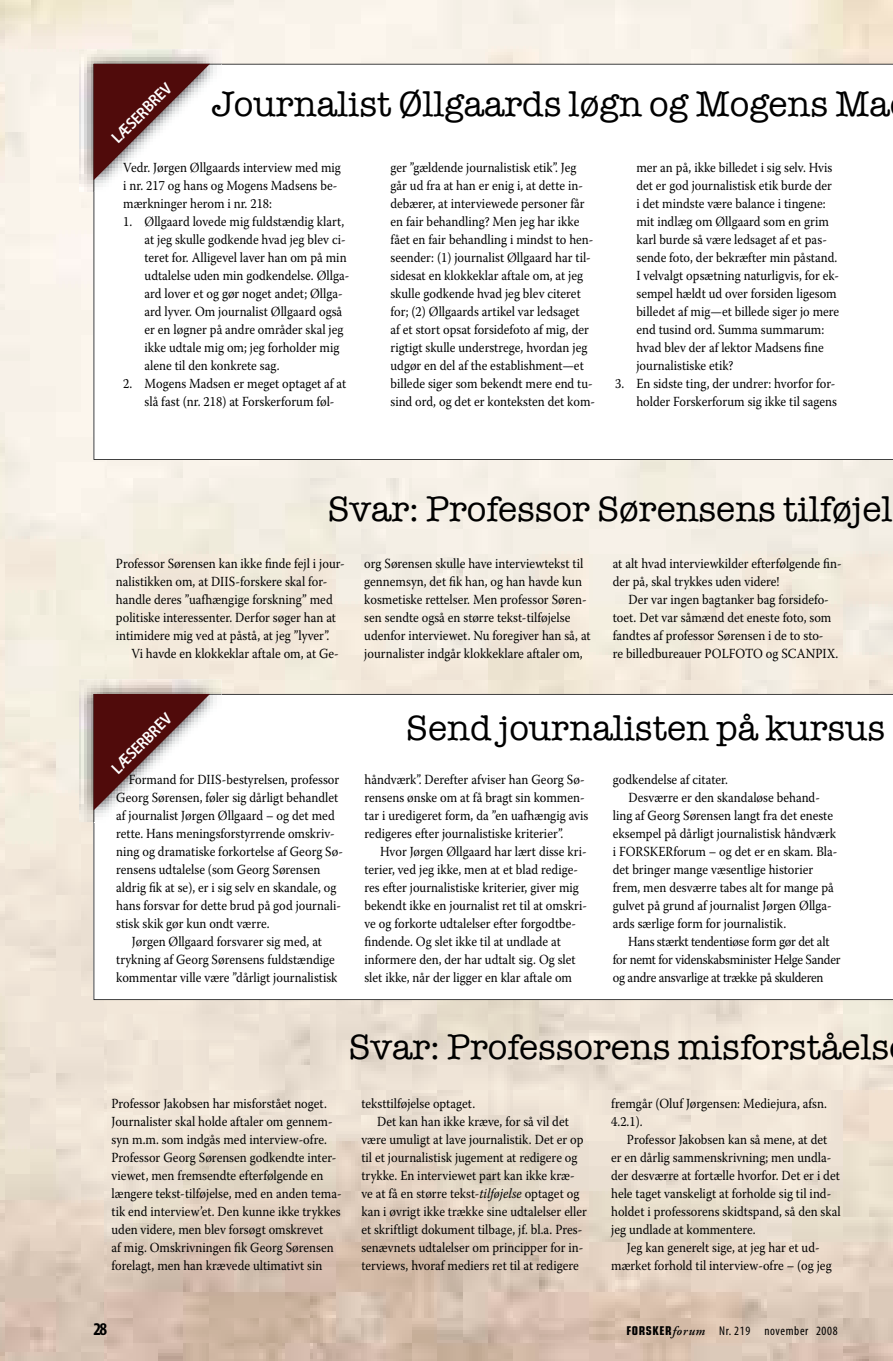
<style>
.page{position:relative;width:893px;height:1361px;background:#fff}
.page>*{position:absolute;margin:0;border:0;box-sizing:border-box;transform-origin:0 0}
.t1{font:36px "American Typewriter";color:#000}
.t2{font:700 condensed 18px "Myriad Pro";color:#000}
.t3{font:600 semi-condensed 16.5px "Myriad Pro";color:#fff}
.t4{font:13.8px/18px "Warnock Pro";color:#000;scale:.9 1}
.t5{font:13.8px "Warnock Pro";letter-spacing:-.02em;color:#000;scale:.9 1}
.t6{font:condensed 12.75px "Myriad Pro";letter-spacing:.05em;color:#000}
.s1{font-style:italic}
.s2{font-family:"Eurostile LT Std";font-weight:700;font-size:12.15px}
.s3{font-family:"Adobe Garamond Pro";font-weight:600;font-style:italic;font-stretch:normal}
</style>
<div class="page">
<img style="left:0;top:82px;width:105px;height:1279px">
<img style="left:105px;top:1000px;width:788px;height:361px">
<svg style="left:94px;top:64px;width:799px;height:396px"></svg>
<svg style="left:94px;top:694px;width:799px;height:306px"></svg>
<img style="left:79px;top:49px;width:143px;height:143px">
<img style="left:94px;top:64px;width:128px;height:128px">
<svg style="left:94px;top:64px;width:116px;height:116px"></svg>
<img style="left:79px;top:679px;width:143px;height:143px">
<img style="left:94px;top:694px;width:128px;height:128px">
<svg style="left:94px;top:694px;width:116px;height:116px"></svg>
<p class="t3" style="left:108px;top:134px;width:79px;rotate:-45deg">LÆSERBREV</p>
<h1 class="t1" style="left:212px;top:77px;width:680px">Journalist Øllgaards løgn og Mogens Ma</h1>
<p class="t4" style="left:123px;top:158px;width:243px">Vedr. Jørgen Øllgaards interview med mig i nr. 217 og hans og Mogens Madsens be&shy;mærkninger herom i nr. 218:</p>
<p class="t4" style="left:145px;top:212px;width:229px;text-indent:-21px">1. Øllgaard lovede mig fuldstændig klart, at jeg skulle godkende hvad jeg blev ci&shy;teret for. Alligevel laver han om på min udtalelse uden min godkendelse. Øllga&shy;ard lover et og gør noget andet; Øllga&shy;ard lyver. Om journalist Øllgaard også er en løgner på andre områder skal jeg ikke udtale mig om; jeg forholder mig alene til den konkrete sag.</p>
<p class="t4" style="left:145px;top:374px;width:226px;text-indent:-21px">2. Mogens Madsen er meget optaget af at slå fast (nr. 218) at Forskerforum føl-</p>
<p class="t4" style="left:390px;top:158px;width:229px">ger ”gældende journalistisk etik”. Jeg går ud fra at han er enig i, at dette in&shy;debærer, at interviewede personer får en fair behandling? Men jeg har ikke fået en fair behandling i mindst to hen&shy;seender: (1) journalist Øllgaard har til&shy;sidesat en klokkeklar aftale om, at jeg skulle godkende hvad jeg blev citeret for; (2) Øllgaards artikel var ledsaget<br>af et stort opsat forsidefoto af mig, der rigtigt skulle understrege, hvordan jeg udgør en del af the establishment—et billede siger som bekendt mere end tu&shy;sind ord, og det er konteksten det kom-</p>
<p class="t4" style="left:636px;top:158px;width:227px">mer an på, ikke billedet i sig selv. Hvis det er god journalistisk etik burde der<br>i det mindste være balance i tingene: mit indlæg om Øllgaard som en grim karl burde så være ledsaget af et pas&shy;sende foto, der bekræfter min påstand.<br>I velvalgt opsætning naturligvis, for ek&shy;sempel hældt ud over forsiden ligesom billedet af mig—et billede siger jo mere end tusind ord. Summa summarum: hvad blev der af lektor Madsens fine journalistiske etik?</p>
<p class="t4" style="left:615px;top:374px;width:248px;text-align:right">3. En sidste ting, der undrer: hvorfor for&shy;holder Forskerforum sig ikke til sagens</p>
<h1 class="t1" style="left:327px;top:481px;width:567px">Svar: Professor Sørensens tilføjel</h1>
<p class="t4" style="left:116px;top:554px;width:256px">Professor Sørensen kan ikke finde fejl i jour&shy;nalistikken om, at DIIS-forskere skal for&shy;handle deres ”uafhængige forskning” med politiske interessenter. Derfor søger han at intimidere mig ved at påstå, at jeg ”lyver”.</p>
<p class="t4" style="left:132px;top:644px;width:232px">Vi havde en klokkeklar aftale om, at Ge-</p>
<p class="t4" style="left:364px;top:554px;width:253px">org Sørensen skulle have interviewtekst til gennemsyn, det fik han, og han havde kun kosmetiske rettelser. Men professor Søren&shy;sen sendte også en større tekst-tilføjelse udenfor interviewet. Nu foregiver han så, at journalister indgår klokkeklare aftaler om,</p>
<p class="t4" style="left:613px;top:554px;width:256px">at alt hvad interviewkilder efterfølgende fin&shy;der på, skal trykkes uden videre!</p>
<p class="t4" style="left:613px;top:590px;width:252px;text-indent:16px">Der var ingen bagtanker bag forsidefo&shy;toet. Det var såmænd det eneste foto, som fandtes af professor Sørensen i de to sto-<br>re billedbureauer POLFOTO og SCANPIX.</p>
<p class="t3" style="left:108px;top:764px;width:79px;rotate:-45deg">LÆSERBREV</p>
<p class="t4" style="left:129px;top:770px;width:235px">Formand for DIIS-bestyrelsen, professor</p>
<p class="t4" style="left:116px;top:788px;width:248px">Georg Sørensen, føler sig dårligt behandlet</p>
<p class="t4" style="left:116px;top:806px;width:244px">af journalist Jørgen Øllgaard – og det med</p>
<p class="t4" style="left:116px;top:824px;width:244px">rette. Hans meningsforstyrrende omskriv-</p>
<p class="t4" style="left:116px;top:842px;width:253px">ning og dramatiske forkor tel se af Georg Sø-</p>
<p class="t4" style="left:116px;top:860px;width:228px">rensens udtalelse (som Georg Sørensen</p>
<p class="t4" style="left:116px;top:878px;width:246px">aldrig fik at se), er i sig selv en skandale, og</p>
<p class="t4" style="left:116px;top:896px;width:251px">hans forsvar for dette brud på god journali-</p>
<p class="t4" style="left:116px;top:914px;width:172px">stisk skik gør kun ondt værre.</p>
<p class="t4" style="left:132px;top:932px;width:213px">Jørgen Øllgaard forsvarer sig med, at</p>
<p class="t4" style="left:116px;top:950px;width:244px">trykning af Georg Sørensens fuldstændige</p>
<p class="t4" style="left:116px;top:968px;width:247px">kom mentar ville være ”dårligt journalistisk</p>
<h1 class="t1" style="left:406px;top:700px;width:481px">Send journalisten på kursus</h1>
<p class="t4" style="left:364px;top:770px;width:250px">håndværk”. Derefter afviser han Georg Sø&shy;rensens ønske om at få bragt sin kommen&shy;tar i uredigeret form, da ”en uafhængig avis redigeres efter jour na listiske kriterier”.</p>
<p class="t4" style="left:364px;top:842px;width:249px;text-indent:16px">Hvor Jørgen Øllgaard har lært disse kri&shy;terier, ved jeg ikke, men at et blad redige&shy;res ef ter journalistiske kriterier, giver mig bekendt ikke en journalist ret til at omskri&shy;ve og forkorte ud ta lelser efter forgodtbe&shy;fin dende. Og slet ikke til at undlade at informere den, der har udtalt sig. Og slet slet ikke, når der ligger en klar aftale om</p>
<p class="t4" style="left:613px;top:770px;width:129px">godkendelse af citater.</p>
<p class="t4" style="left:628px;top:788px;width:214px">Desværre er den skandaløse behand-</p>
<p class="t4" style="left:613px;top:806px;width:246px">ling af Georg Sørensen langt fra det eneste</p>
<p class="t4" style="left:613px;top:824px;width:249px">eksem pel på dårligt journalistisk håndværk</p>
<p class="t4" style="left:613px;top:842px;width:251px">i FORSKERforum – og det er en skam. Bla-</p>
<p class="t4" style="left:613px;top:860px;width:224px">det bringer mange væsent lige historier</p>
<p class="t4" style="left:613px;top:878px;width:247px">frem, men desværre tabes alt for mange på</p>
<p class="t4" style="left:613px;top:896px;width:245px">gulvet på grund af journalist Jørgen Øllga-</p>
<p class="t4" style="left:613px;top:914px;width:194px">ards særlige form for journalistik.</p>
<p class="t5" style="left:628px;top:933px;width:225px">Hans stærkt ten dentiøse form gør det alt</p>
<p class="t5" style="left:613px;top:951px;width:255px">for nemt for vi den skabs mini ster Hel ge San der</p>
<p class="t5" style="left:613px;top:969px;width:236px">og andre ansvarlige at trække på skulderen</p>
<h1 class="t1" style="left:348px;top:1019px;width:542px">Svar: Professorens misforståels</h1>
<p class="t4" style="left:112px;top:1094px;width:257px">Professor Jakobsen har misforstået noget.<br>Journalister skal holde aftaler om gennem&shy;syn m.m. som indgås med interview-ofre.<br>Professor Georg Sørensen godkendte inter&shy;viewet, men fremsendte efterfølgende en længere tekst-tilføjelse, med en anden tema&shy;tik end interview’et. Den kunne ikke trykkes uden videre, men blev forsøgt omskrevet<br>af mig. Omskrivningen fik Georg Sørensen forelagt, men han krævede ultimativt sin</p>
<p class="t4" style="left:361px;top:1094px;width:128px">teksttilføjelse optaget.</p>
<p class="t4" style="left:377px;top:1112px;width:215px">Det kan han ikke kræve, for så vil det</p>
<p class="t4" style="left:361px;top:1130px;width:248px">være umuligt at lave journalistik. Det er op</p>
<p class="t4" style="left:361px;top:1148px;width:242px">til et journalistisk jugement at redigere og</p>
<p class="t4" style="left:361px;top:1166px;width:238px">trykke. En interviewet part kan ikke kræ-</p>
<p class="t4" style="left:361px;top:1184px;width:244px">ve at få en større tekst-<span class="s1">tilføjelse</span> optaget og</p>
<p class="t4" style="left:361px;top:1202px;width:252px">kan i øvrigt ikke trække sine udtalelser eller</p>
<p class="t4" style="left:361px;top:1220px;width:247px">et skriftligt dokument tilbage, jf. bl.a. Pres-</p>
<p class="t4" style="left:361px;top:1238px;width:248px">senævnets udtalelser om principper for in-</p>
<p class="t4" style="left:361px;top:1256px;width:243px">terviews, hvoraf mediers ret til at redigere</p>
<p class="t4" style="left:611px;top:1094px;width:241px">fremgår (Oluf Jørgensen: Mediejura, afsn.<br>4.2.1).</p>
<p class="t4" style="left:627px;top:1130px;width:224px">Professor Jakobsen kan så mene, at det</p>
<p class="t4" style="left:611px;top:1148px;width:246px">er en dårlig sammenskrivning; men undla-</p>
<p class="t4" style="left:611px;top:1166px;width:256px">der desværre at fortælle hvorfor. Det er i det</p>
<p class="t4" style="left:611px;top:1184px;width:246px">hele taget vanskeligt at forholde sig til ind-</p>
<p class="t4" style="left:611px;top:1202px;width:256px">holdet i professorens skidtspand, så den skal</p>
<p class="t4" style="left:611px;top:1220px;width:162px">jeg undlade at kommentere.</p>
<p class="t4" style="left:627px;top:1238px;width:216px">Jeg kan generelt sige, at jeg har et ud-</p>
<p class="t4" style="left:611px;top:1256px;width:246px">mærket forhold til interview-ofre – (og jeg</p>
<h2 class="t2" style="left:94px;top:1317px;width:15px">28</h2>
<p class="t6" style="left:626px;top:1323px;width:213px"><span class="s2">FORskeR</span><span class="s3">forum</span> Nr. 219 november 2008</p>
</div>
